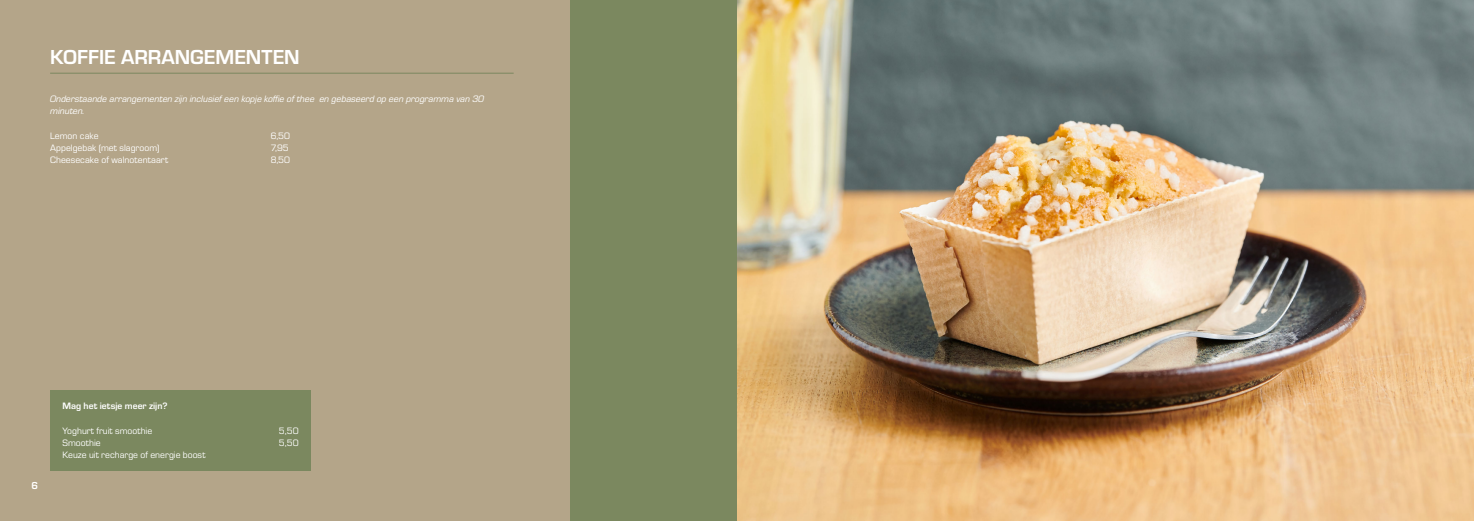
<style>
.page{position:relative;width:1474px;height:521px;background:#fff}
.page>*{position:absolute;margin:0;border:0;box-sizing:border-box;transform-origin:0 0}
.t1{font:700 21px "Eurostile";color:#fff}
.t2{font:700 10.5px "Eurostile";color:#fff}
.t3{font:9.62px "Eurostile";color:#fff}
.t4{font:italic 9.62px/12.2px "Eurostile";color:#fff}
.t5{font:700 9.62px "Eurostile";color:#fff}
</style>
<div class="page">
<div style="left:361px;top:0;width:1112px;height:521px;background:#7b885f"></div>
<div style="left:0;top:0;width:569px;height:521px;background:#b4a589"></div>
<div style="left:50px;top:391px;width:261px;height:80px;background:#7b885f"></div>
<img style="left:737px;top:0;width:736px;height:521px">
<hr style="left:50px;top:73px;width:463px;height:1px;background:#7b885f">
<h1 class="t1" style="left:50px;top:42px;width:251px">KOFFIE ARRANGEMENTEN</h1>
<p class="t4" style="left:50px;top:92px;width:435px">Onderstaande arrangementen zijn inclusief een kopje koffie of thee en gebaseerd op een programma van 30 minuten.</p>
<p class="t3" style="left:50px;top:129px;width:50px">Lemon cake</p>
<p class="t3" style="left:271px;top:129px;width:21px">6,50</p>
<p class="t3" style="left:50px;top:141px;width:111px">Appelgebak (met slagroom)</p>
<p class="t3" style="left:271px;top:141px;width:20px">7,95</p>
<p class="t3" style="left:50px;top:153px;width:120px">Cheesecake of walnotentaart</p>
<p class="t3" style="left:271px;top:153px;width:21px">8,50</p>
<p class="t2" style="left:32px;top:478px;width:8px">6</p>
<p class="t5" style="left:63px;top:399px;width:106px">Mag het ietsje meer zijn?</p>
<p class="t3" style="left:63px;top:424px;width:91px">Yoghurt fruit smoothie</p>
<p class="t3" style="left:279px;top:424px;width:21px">5,50</p>
<p class="t3" style="left:63px;top:436px;width:40px">Smoothie</p>
<p class="t3" style="left:279px;top:436px;width:21px">5,50</p>
<p class="t3" style="left:63px;top:449px;width:144px">Keuze uit recharge of energie boost</p>
</div>
